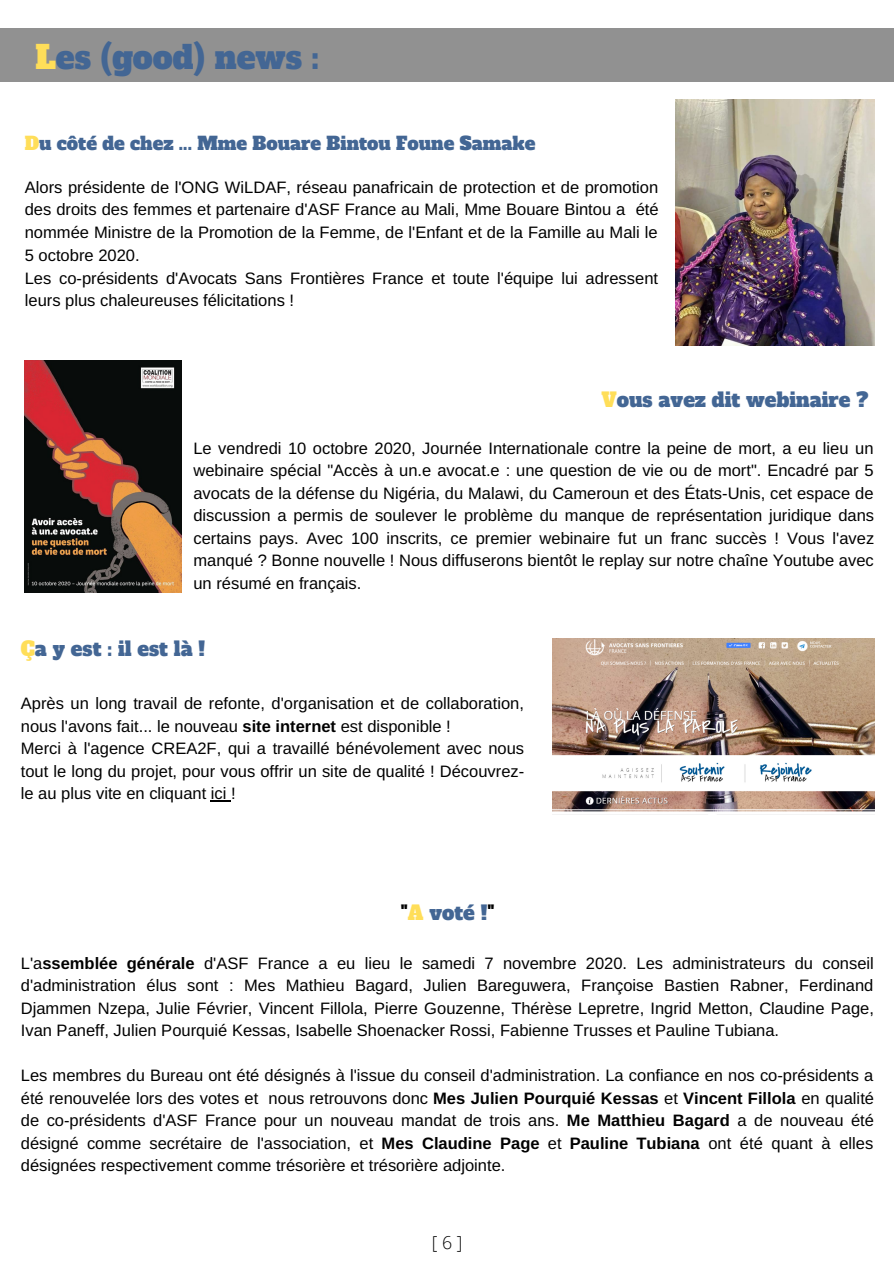
<style>
.page{position:relative;width:894px;height:1264px;background:#fff}
.page>*{position:absolute;margin:0;border:0;box-sizing:border-box;transform-origin:0 0}
.t1{font:31.5px "Alfa Slab One";color:#436694}
.t2{font:19.5px "Alfa Slab One";color:#436694}
.t3{font:17.85px "Alfa Slab One";color:#436694}
.t4{font:300 17.85px "Open Sans";color:#000}
.t5{font:16.5px/22.5px "Arimo";color:#000;text-align:justify}
.s1{color:#ffde59}
.s2{font-weight:700}
.s3{color:#000}
</style>
<div class="page">
<div style="left:0;top:28px;width:893px;height:54px;background:#919191"></div>
<img style="left:675px;top:100px;width:198px;height:245px">
<img style="left:25px;top:360px;width:156px;height:232px">
<img style="left:552px;top:638px;width:322px;height:174px">
<svg style="left:211px;top:800px;width:20px;height:1px"></svg>
<h1 class="t1" style="left:35px;top:36px;width:285px"><span class="s1">L</span>es (good) news :</h1>
<p class="t3" style="left:25px;top:132px;width:512px"><span class="s1">D</span>u côté de chez ... Mme Bouare Bintou Foune Samake</p>
<p class="t5" style="left:25px;top:175px;width:635px;text-align:left">Alors présidente de l'ONG WiLDAF, réseau panafricain de protection et de promotion des droits des femmes et partenaire d'ASF France au Mali, Mme Bouare Bintou a été nommée Ministre de la Promotion de la Femme, de l'Enfant et de la Famille au Mali le 5 octobre 2020.<br>Les co-présidents d'Avocats Sans Frontières France et toute l'équipe lui adressent leurs plus chaleureuses félicitations !</p>
<p class="t2" style="left:601px;top:387px;width:268px"><span class="s1">V</span>ous avez dit webinaire ?</p>
<p class="t5" style="left:193px;top:436px;width:682px">Le vendredi 10 octobre 2020, Journée Internationale contre la peine de mort, a eu lieu un webinaire spécial "Accès à un.e avocat.e : une question de vie ou de mort". Encadré par 5 avocats de la défense du Nigéria, du Malawi, du Cameroun et des États-Unis, cet espace de discussion a permis de soulever le problème du manque de représentation juridique dans certains pays. Avec 100 inscrits, ce premier webinaire fut un franc succès ! Vous l'avez manqué ? Bonne nouvelle ! Nous diffuserons bientôt le replay sur notre chaîne Youtube avec un résumé en français.</p>
<p class="t2" style="left:21px;top:636px;width:186px"><span class="s1">Ç</span>a y est : il est là !</p>
<p class="t5" style="left:21px;top:692px;width:505px;text-align:left">Après un long travail de refonte, d'organisation et de collaboration, nous l'avons fait... le nouveau <span class="s2">site internet</span> est disponible !<br>Merci à l'agence CREA2F, qui a travaillé bénévolement avec nous tout le long du projet, pour vous offrir un site de qualité ! Découvrez&shy;le au plus vite en cliquant ici !</p>
<p class="t2" style="left:401px;top:900px;width:95px"><span class="s3">"</span><span class="s1">A</span> voté !<span class="s3">"</span></p>
<p class="t5" style="left:21px;top:951px;width:854px">L'a<span class="s2">ssemblée générale</span> d'ASF France a eu lieu le samedi 7 novembre 2020. Les administrateurs du conseil d'administration élus sont : Mes Mathieu Bagard, Julien Bareguwera, Françoise Bastien Rabner, Ferdinand Djammen Nzepa, Julie Février, Vincent Fillola, Pierre Gouzenne, Thérèse Lepretre, Ingrid Metton, Claudine Page, Ivan Paneff, Julien Pourquié Kessas, Isabelle Shoenacker Rossi, Fabienne Trusses et Pauline Tubiana.</p>
<p class="t5" style="left:21px;top:1064px;width:854px">Les membres du Bureau ont été désignés à l'issue du conseil d'administration. La confiance en nos co-présidents a été renouvelée lors des votes et nous retrouvons donc <span class="s2">Mes Julien Pourquié Kessas</span> et <span class="s2">Vincent Fillola</span> en qualité de co-présidents d'ASF France pour un nouveau mandat de trois ans. <span class="s2">Me Matthieu Bagard</span> a de nouveau été désigné comme secrétaire de l'association, et <span class="s2">Mes Claudine Page</span> et <span class="s2">Pauline Tubiana</span> ont été quant à elles désignées respectivement comme trésorière et trésorière adjointe.</p>
<p class="t4" style="left:431px;top:1229px;width:32px">[6]</p>
</div>
